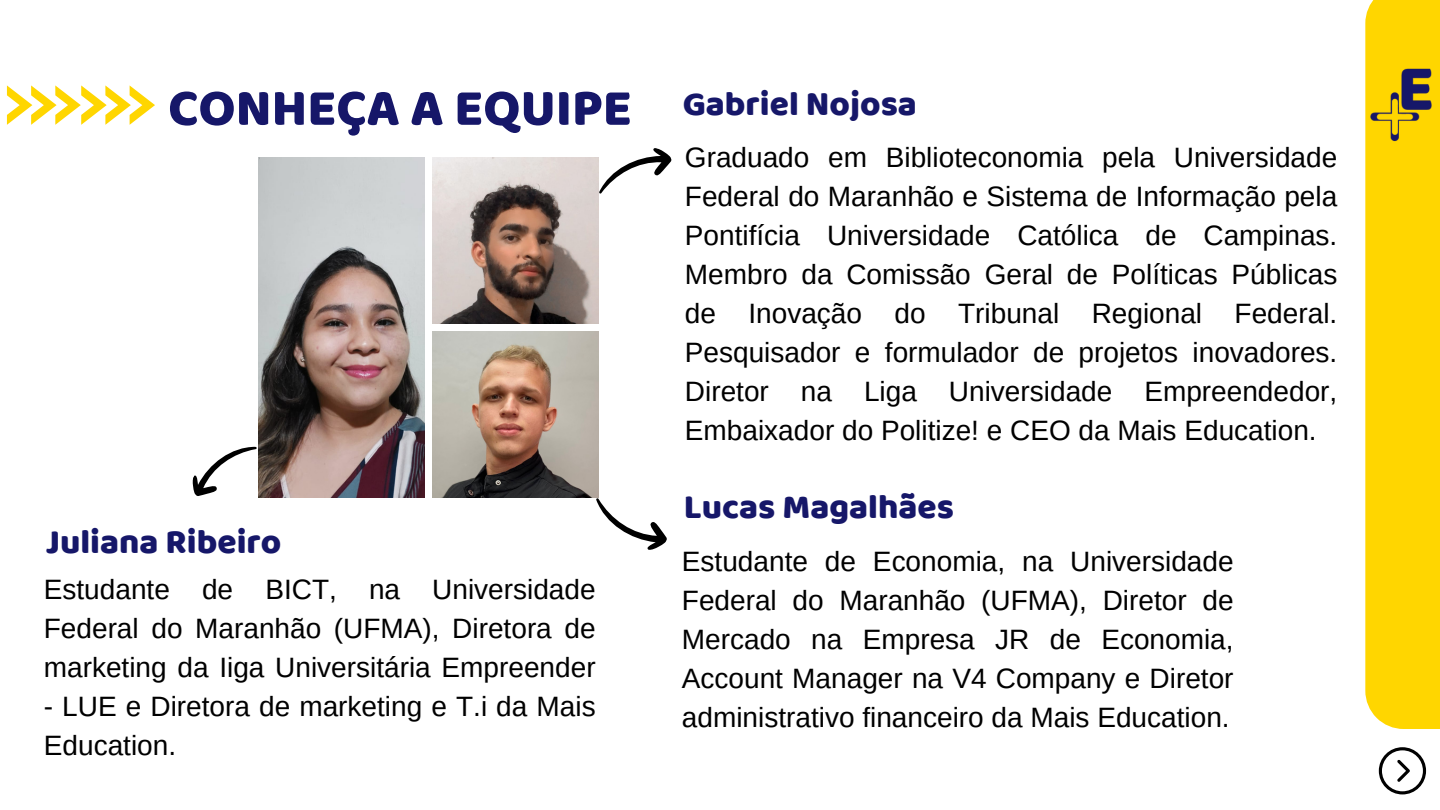
<style>
.page{position:relative;width:1440px;height:810px;background:#fff}
.page>*{position:absolute;margin:0;border:0;box-sizing:border-box;transform-origin:0 0}
.t1{font:53px "Baloo";color:#161769}
.t2{font:35px "Baloo";color:#161769}
.t3{font:28px/39px "Arimo";color:#000;text-align:justify}
</style>
<div class="page">
<svg style="left:7px;top:85px;width:148px;height:39px"></svg>
<svg style="left:1379px;top:747px;width:47px;height:47px"></svg>
<div style="left:1365px;top:0;width:75px;height:729px;background:#ffd600"></div>
<img style="left:1370px;top:68px;width:62px;height:74px">
<img style="left:258px;top:158px;width:167px;height:340px">
<img style="left:432px;top:158px;width:167px;height:166px">
<img style="left:432px;top:331px;width:167px;height:167px">
<svg style="left:192px;top:446px;width:65px;height:50px"></svg>
<svg style="left:599px;top:148px;width:73px;height:46px"></svg>
<svg style="left:596px;top:498px;width:71px;height:52px"></svg>
<p class="t1" style="left:168px;top:75px;width:465px">CONHEÇA A EQUIPE</p>
<p class="t2" style="left:46px;top:521px;width:237px">Juliana Ribeiro</p>
<p class="t3" style="left:44px;top:570px;width:553px">Estudante de BICT, na Universidade Federal do Maranhão (UFMA), Diretora de marketing da Iiga Universitária Empreender</p>
<p class="t3" style="left:44px;top:687px;width:553px">- LUE e Diretora de marketing e T.i da Mais<br>Education.</p>
<h1 class="t2" style="left:683px;top:82px;width:236px">Gabriel Nojosa</h1>
<p class="t3" style="left:685px;top:138px;width:654px">Graduado em Biblioteconomia pela Universidade Federal do Maranhão e Sistema de Informação pela Pontifícia Universidade Católica de Campinas.<br>Membro da Comissão Geral de Políticas Públicas de Inovação do Tribunal Regional Federal.<br>Pesquisador e formulador de projetos inovadores.<br>Diretor na Liga Universidade Empreendedor, Embaixador do Politize! e CEO da Mais Education.</p>
<p class="t2" style="left:684px;top:486px;width:272px">Lucas Magalhães</p>
<h2 class="t3" style="left:682px;top:541px;width:553px">Estudante de Economia, na Universidade Federal do Maranhão (UFMA), Diretor de Mercado na Empresa JR de Economia, Account Manager na V4 Company e Diretor administrativo financeiro da Mais Education.</h2>
</div>
